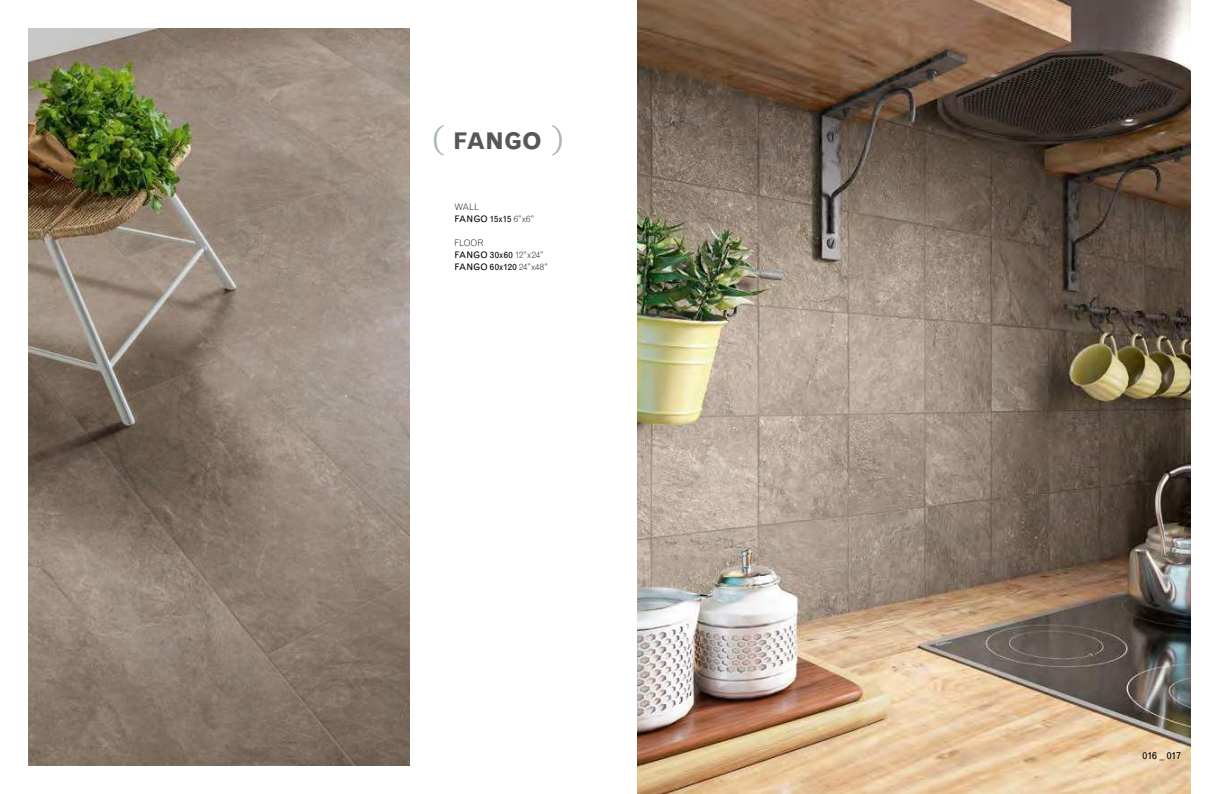
<style>
.page{position:relative;width:1219px;height:794px;background:#fff}
.page>*{position:absolute;margin:0;border:0;box-sizing:border-box;transform-origin:0 0}
.t1{font:700 23px "Grotesque MT Std";letter-spacing:-.03em;color:#575756}
.t2{font:10px "Grotesque MT Std";color:#000}
.t3{font:9px/12px "Grotesque MT Std";color:#000}
.s1{font-family:"Clarendon";font-weight:300;font-size:35.2px;color:#a8b9b3}
.s2{font-weight:300}
</style>
<div class="page">
<img style="left:638px;top:0;width:553px;height:794px">
<img style="left:28px;top:28px;width:381px;height:737px">
<h1 class="t1" style="left:433px;top:128px;width:132px"><span class="s1">(</span> FANGO <span class="s1">)</span></h1>
<p class="t3" style="left:454px;top:201px;width:82px"><span class="s2">WALL<br></span>FANGO 15x15 <span class="s2">6”x6”</span></p>
<p class="t3" style="left:454px;top:237px;width:95px"><span class="s2">FLOOR<br></span>FANGO 30x60 <span class="s2">12”x24”<br></span>FANGO 60x120 <span class="s2">24”x48”</span></p>
<p class="t2" style="left:1142px;top:749px;width:40px">016 _ 017</p>
</div>
